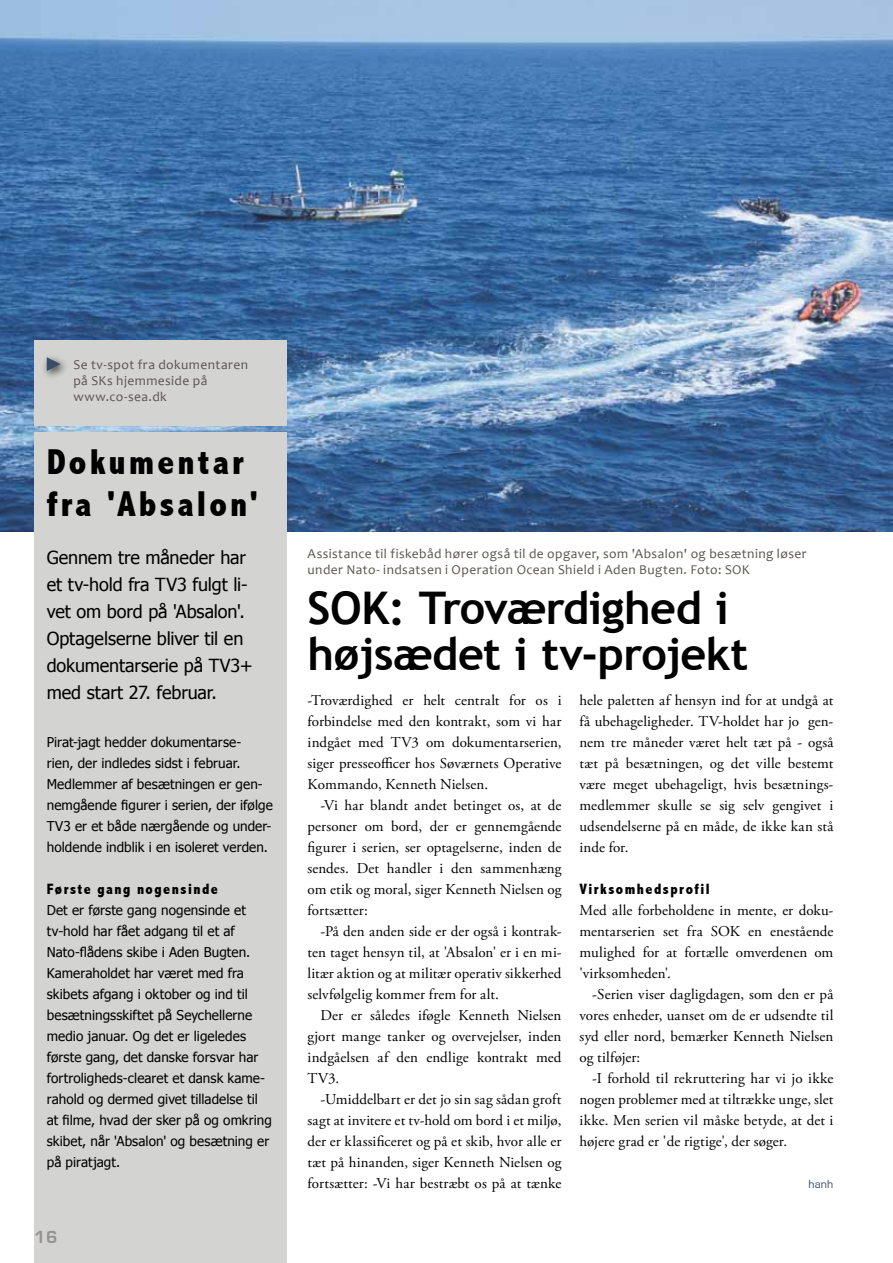
<style>
.page{position:relative;width:893px;height:1263px;background:#fff}
.page>*{position:absolute;margin:0;border:0;box-sizing:border-box;transform-origin:0 0}
.t1{font:700 45px/45px "Trebuchet MS";letter-spacing:-.01em;color:#000}
.t2{font:800 condensed 36px/42px "Abadi";letter-spacing:.085em;color:#000}
.t3{font:18px/27px "Tahoma";letter-spacing:-.005em;color:#000}
.t4{font:700 18px "Eurostile";color:#959391}
.t5{font:15px/21px "Adobe Garamond Pro";letter-spacing:.005em;color:#000;text-align:justify}
.t6{font:800 condensed 15px "Abadi";letter-spacing:.1em;color:#000}
.t7{font:13.5px/21px "Tahoma";letter-spacing:.005em;color:#000}
.t8{font:13.5px/16.2px "Candara";letter-spacing:.03em;color:#59544f}
.t9{font:12px "Eurostile";color:#394c69}
</style>
<div class="page">
<img style="left:0;top:0;width:893px;height:531px">
<div style="left:34px;top:432px;width:252px;height:831px;background:#d3d3d2"></div>
<div style="left:34px;top:340px;width:252px;height:86px;background:#d3d3d2"></div>
<div style="left:42px;top:353px;width:29px;height:28px;background:#000;opacity:.75"></div>
<svg style="left:47px;top:357px;width:14px;height:14px"></svg>
<p class="t8" style="left:73px;top:357px;width:176px">Se tv-spot fra dokumentaren på SKs hjemmeside på www.co-sea.dk</p>
<h2 class="t2" style="left:47px;top:441px;width:213px">Dokumentar fra 'Absalon'</h2>
<p class="t3" style="left:47px;top:543px;width:208px">Gennem tre måneder har et tv-hold fra TV3 fulgt li&shy;vet om bord på 'Absalon'.<br>Optagelserne bliver til en dokumentarserie på TV3+ med start 27. februar.</p>
<p class="t7" style="left:47px;top:731px;width:227px">Pirat-jagt hedder dokumentarse-<br>rien, der indledes sidst i februar.<br>Medlemmer af besætningen er gen&shy;nemgående figurer i serien, der ifølge TV3 er et både nærgående og under&shy;holdende indblik i en isoleret verden.</p>
<p class="t6" style="left:47px;top:880px;width:173px">Første gang nogensinde</p>
<p class="t7" style="left:47px;top:899px;width:227px">Det er første gang nogensinde et tv-hold har fået adgang til et af Nato-flådens skibe i Aden Bugten.<br>Kameraholdet har været med fra skibets afgang i oktober og ind til besætningsskiftet på Seychellerne medio januar. Og det er ligeledes første gang, det danske forsvar har fortroligheds-clearet et dansk kame&shy;rahold og dermed givet tilladelse til at filme, hvad der sker på og omkring skibet, når 'Absalon' og besætning er på piratjagt.</p>
<p class="t4" style="left:34px;top:1227px;width:25px">16</p>
<p class="t8" style="left:308px;top:546px;width:500px">Assistance til fiskebåd hører også til de opgaver, som 'Absalon' og besætning løser under Nato- indsatsen i Operation Ocean Shield i Aden Bugten. Foto: SOK</p>
<h1 class="t1" style="left:308px;top:586px;width:442px">SOK: Troværdighed i højsædet i tv-projekt</h1>
<p class="t5" style="left:308px;top:690px;width:255px">-Troværdighed er helt centralt for os i forbindelse med den kontrakt, som vi har indgået med TV3 om dokumentarserien, siger presseofficer hos Søværnets Operative Kommando, Kenneth Nielsen.</p>
<p class="t5" style="left:308px;top:795px;width:255px;text-indent:13px">-Vi har blandt andet betinget os, at de personer om bord, der er gennemgående figurer i serien, ser optagelserne, inden de sendes. Det handler i den sammenhæng om etik og moral, siger Kenneth Nielsen og fortsætter:</p>
<p class="t5" style="left:308px;top:921px;width:255px;text-indent:13px">-På den anden side er der også i kontrak&shy;ten taget hensyn til, at 'Absalon' er i en mi&shy;litær aktion og at militær operativ sikkerhed selvfølgelig kommer frem for alt.</p>
<p class="t5" style="left:308px;top:1005px;width:255px;text-indent:13px">Der er således iføgle Kenneth Nielsen gjort mange tanker og overvejelser, inden indgåelsen af den endlige kontrakt med TV3.</p>
<p class="t5" style="left:308px;top:1089px;width:255px;text-indent:13px">-Umiddelbart er det jo sin sag sådan groft sagt at invitere et tv-hold om bord i et miljø, der er klassificeret og på et skib, hvor alle er tæt på hinanden, siger Kenneth Nielsen og fortsætter: -Vi har bestræbt os på at tænke</p>
<p class="t5" style="left:579px;top:690px;width:255px">hele paletten af hensyn ind for at undgå at få ubehageligheder. TV-holdet har jo gen&shy;nem tre måneder været helt tæt på - også tæt på besætningen, og det ville bestemt være meget ubehageligt, hvis besætnings&shy;medlemmer skulle se sig selv gengivet i udsendelserne på en måde, de ikke kan stå inde for.</p>
<p class="t6" style="left:579px;top:880px;width:132px">Virksomhedsprofil</p>
<p class="t5" style="left:579px;top:900px;width:255px">Med alle forbeholdene in mente, er doku&shy;mentarserien set fra SOK en enestående mulighed for at fortælle omverdenen om 'virksomheden'.</p>
<p class="t5" style="left:579px;top:984px;width:255px;text-indent:13px">-Serien viser dagligdagen, som den er på vores enheder, uanset om de er udsendte til syd eller nord, bemærker Kenneth Nielsen og tilføjer:</p>
<p class="t5" style="left:579px;top:1068px;width:255px;text-indent:13px">-I forhold til rekruttering har vi jo ikke nogen problemer med at tiltrække unge, slet ikke. Men serien vil måske betyde, at det i højere grad er 'de rigtige', der søger.</p>
<p class="t9" style="left:808px;top:1178px;width:27px">hanh</p>
</div>
